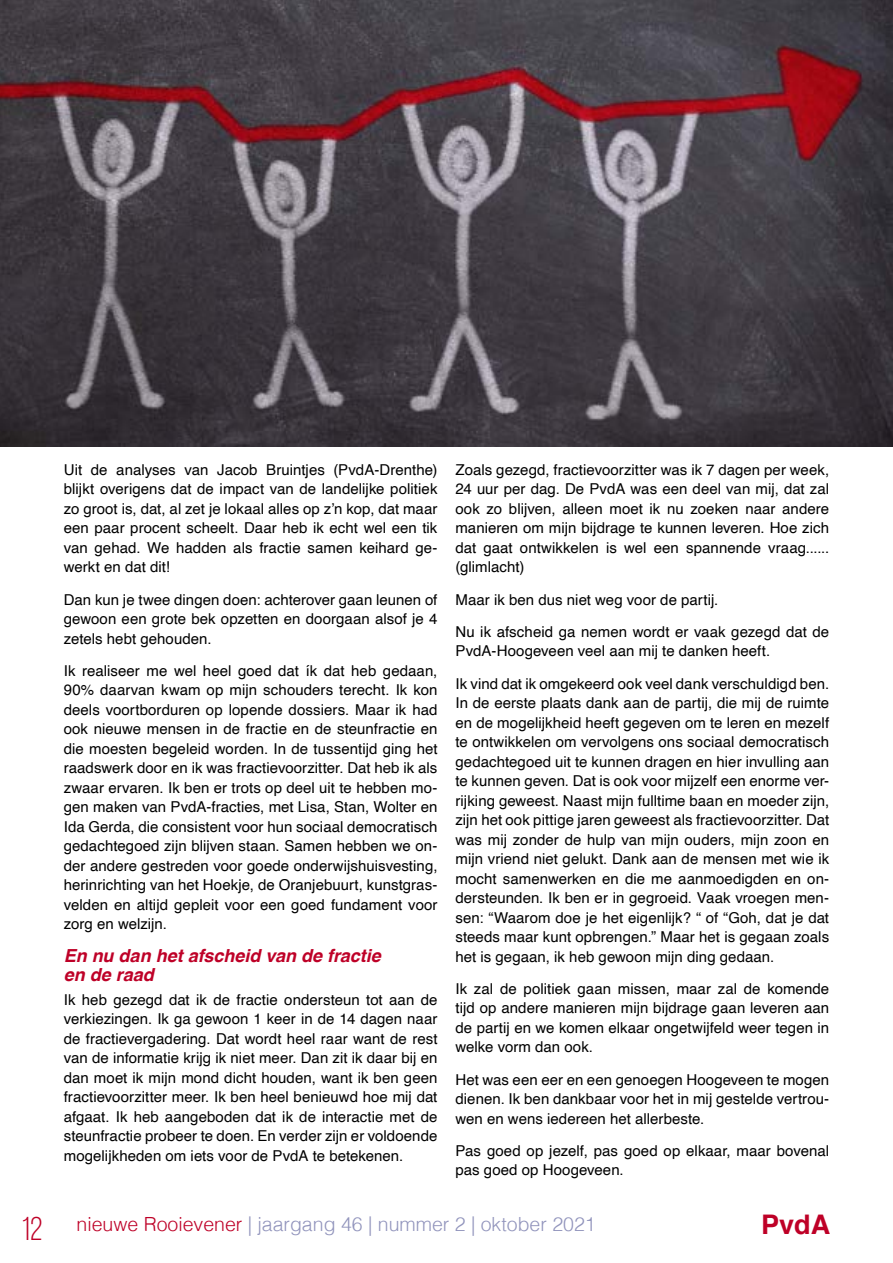
<style>
.page{position:relative;width:893px;height:1263px;background:#fff}
.page>*{position:absolute;margin:0;border:0;box-sizing:border-box;transform-origin:0 0}
.t1{font:700 27px "Helvetica";color:#be0027}
.t2{font:300 19.5px "Helvetica";color:#9194bc}
.t3{font:italic 700 18px/19.5px "Helvetica";color:#be0027}
.t4{font:15px/19.5px "Helvetica";letter-spacing:.005em;color:#000;text-align:justify}
.s1{font-family:"Bebas Neue";font-weight:400;font-size:33px;color:#be0027}
.s2{color:#be0027}
</style>
<div class="page">
<img style="left:0;top:0;width:893px;height:446px">
<p class="t4" style="left:64px;top:460px;width:375px">Uit de analyses van Jacob Bruintjes (PvdA-Drenthe) blijkt overigens dat de impact van de landelijke politiek zo groot is, dat, al zet je lokaal alles op z’n kop, dat maar een paar procent scheelt. Daar heb ik echt wel een tik van gehad. We hadden als fractie samen keihard ge&shy;werkt en dat dit!</p>
<p class="t4" style="left:64px;top:590px;width:375px">Dan kun je twee dingen doen: achterover gaan leunen of gewoon een grote bek opzetten en doorgaan alsof je 4 zetels hebt gehouden.</p>
<p class="t4" style="left:64px;top:661px;width:375px">Ik realiseer me wel heel goed dat ík dat heb gedaan, 90% daarvan kwam op mijn schouders terecht. Ik kon deels voortborduren op lopende dossiers. Maar ik had ook nieuwe mensen in de fractie en de steunfractie en die moesten begeleid worden. In de tussentijd ging het raadswerk door en ik was fractievoorzitter. Dat heb ik als zwaar ervaren. Ik ben er trots op deel uit te hebben mo&shy;gen maken van PvdA-fracties, met Lisa, Stan, Wolter en Ida Gerda, die consistent voor hun sociaal democratisch gedachtegoed zijn blijven staan. Samen hebben we on&shy;der andere gestreden voor goede onderwijshuisvesting, herinrichting van het Hoekje, de Oranjebuurt, kunstgras&shy;velden en altijd gepleit voor een goed fundament voor zorg en welzijn.</p>
<p class="t3" style="left:64px;top:945px;width:319px">En nu dan het afscheid van de fractie en de raad</p>
<p class="t4" style="left:64px;top:990px;width:375px">Ik heb gezegd dat ik de fractie ondersteun tot aan de verkiezingen. Ik ga gewoon 1 keer in de 14 dagen naar de fractievergadering. Dat wordt heel raar want de rest van de informatie krijg ik niet meer. Dan zit ik daar bij en dan moet ik mijn mond dicht houden, want ik ben geen fractievoorzitter meer. Ik ben heel benieuwd hoe mij dat afgaat. Ik heb aangeboden dat ik de interactie met de steunfractie probeer te doen. En verder zijn er voldoende mogelijkheden om iets voor de PvdA te betekenen.</p>
<p class="t4" style="left:455px;top:460px;width:375px">Zoals gezegd, fractievoorzitter was ik 7 dagen per week, 24 uur per dag. De PvdA was een deel van mij, dat zal ook zo blijven, alleen moet ik nu zoeken naar andere manieren om mijn bijdrage te kunnen leveren. Hoe zich dat gaat ontwikkelen is wel een spannende vraag...... (glimlacht)</p>
<p class="t4" style="left:455px;top:584px;width:375px;line-height:32.2px">Maar ik ben dus niet weg voor de partij.<br>Nu ik afscheid ga nemen wordt er vaak gezegd dat de</p>
<p class="t4" style="left:455px;top:635px;width:375px;line-height:32.2px">PvdA-Hoogeveen veel aan mij te danken heeft.<br>Ik vind dat ik omgekeerd ook veel dank verschuldigd ben.</p>
<p class="t4" style="left:455px;top:693px;width:375px">In de eerste plaats dank aan de partij, die mij de ruimte en de mogelijkheid heeft gegeven om te leren en mezelf te ontwikkelen om vervolgens ons sociaal democratisch gedachtegoed uit te kunnen dragen en hier invulling aan te kunnen geven. Dat is ook voor mijzelf een enorme ver&shy;rijking geweest. Naast mijn fulltime baan en moeder zijn, zijn het ook pittige jaren geweest als fractievoorzitter. Dat was mij zonder de hulp van mijn ouders, mijn zoon en mijn vriend niet gelukt. Dank aan de mensen met wie ik mocht samenwerken en die me aanmoedigden en on&shy;dersteunden. Ik ben er in gegroeid. Vaak vroegen men&shy;sen: “Waarom doe je het eigenlijk? “ of “Goh, dat je dat steeds maar kunt opbrengen.” Maar het is gegaan zoals het is gegaan, ik heb gewoon mijn ding gedaan.</p>
<p class="t4" style="left:455px;top:979px;width:375px">Ik zal de politiek gaan missen, maar zal de komende tijd op andere manieren mijn bijdrage gaan leveren aan de partij en we komen elkaar ongetwijfeld weer tegen in welke vorm dan ook.</p>
<p class="t4" style="left:455px;top:1070px;width:375px">Het was een eer en een genoegen Hoogeveen te mogen dienen. Ik ben dankbaar voor het in mij gestelde vertrou&shy;wen en wens iedereen het allerbeste.</p>
<p class="t4" style="left:455px;top:1141px;width:375px">Pas goed op jezelf, pas goed op elkaar, maar bovenal pas goed op Hoogeveen.</p>
<h2 class="t2" style="left:21px;top:1207px;width:576px"><span class="s1">12</span> <span class="s2">nieuwe Rooievener</span> | jaargang 46 | nummer 2 | oktober 2021</h2>
<h1 class="t1" style="left:761px;top:1202px;width:71px">PvdA</h1>
</div>
